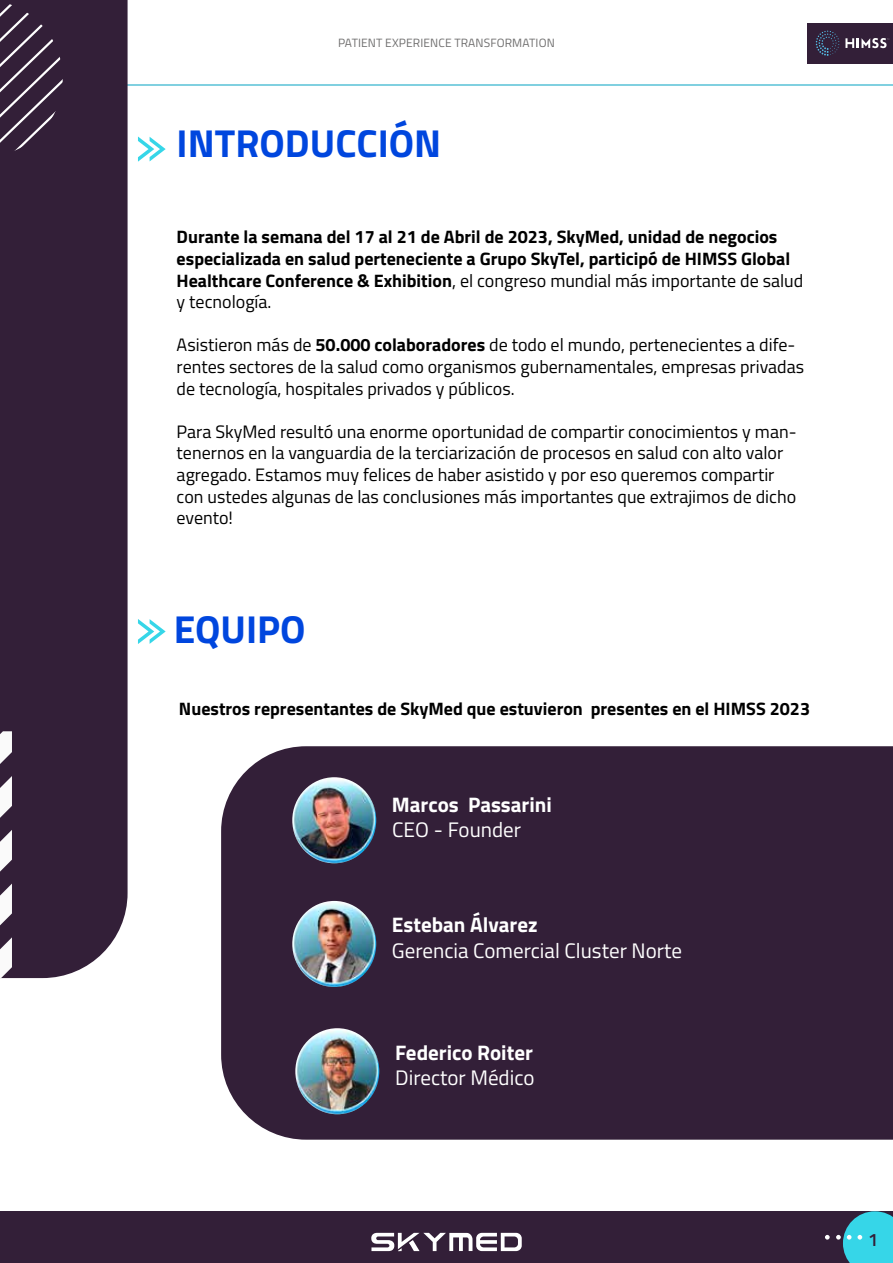
<style>
.page{position:relative;width:893px;height:1263px;background:#fff}
.page>*{position:absolute;margin:0;border:0;box-sizing:border-box;transform-origin:0 0}
.t1{font:700 39px "Titillium Web";color:#0046de}
.t2{font:700 21px/25.2px "Titillium Web";color:#fff}
.t3{font:21px "Titillium Web";color:#fff}
.t4{font:18px/21.6px "Titillium Web";color:#000}
.t5{font:700 18px/21.6px "Titillium Web";color:#000}
.t6{font:600 18px "Titillium Web";color:#331f38}
.t7{font:12px "Titillium Web";letter-spacing:.01em;color:#706f6f}
.s1{font-weight:400}
.s2{font-weight:700}
.s3{font-style:inherit}
</style>
<div class="page">
<div style="left:808px;top:23px;width:85px;height:40px;background:#331f38"></div>
<hr style="left:0;top:84px;width:893px;height:2px;background:#5ac2d7">
<div style="left:0;top:1211px;width:893px;height:52px;background:#331f38"></div>
<svg style="left:371px;top:1233px;width:151px;height:18px"></svg>
<svg style="left:836px;top:1211px;width:57px;height:52px"></svg>
<svg style="left:825px;top:1235px;width:5px;height:4px"></svg>
<svg style="left:816px;top:31px;width:23px;height:25px"></svg>
<svg style="left:845px;top:38px;width:44px;height:10px"></svg>
<div style="left:221px;top:746px;width:672px;height:394px;background:#331f38"></div>
<div style="left:0;top:0;width:128px;height:978px;background:#331f38"></div>
<svg style="left:0;top:2px;width:63px;height:153px"></svg>
<svg style="left:0;top:731px;width:12px;height:247px"></svg>
<svg style="left:138px;top:136px;width:28px;height:26px"></svg>
<svg style="left:138px;top:619px;width:28px;height:25px"></svg>
<img style="left:292px;top:777px;width:84px;height:86px">
<img style="left:292px;top:901px;width:84px;height:86px">
<img style="left:295px;top:1028px;width:84px;height:86px">
<p class="t7" style="left:338px;top:34px;width:218px">PATIENT EXPERIENCE TRANSFORMATION</p>
<h1 class="t1" style="left:177px;top:113px;width:266px">INTRODUCCIÓN</h1>
<p class="t5" style="left:177px;top:225px;width:628px">Durante la semana del 17 al 21 de Abril de 2023, SkyMed, unidad de negocios especializada en salud perteneciente a Grupo SkyTel, participó de HIMSS Global Healthcare Conference &amp; Exhibition<span class="s1">, el congreso mundial más importante de salud y tecnología.</span></p>
<p class="t4" style="left:177px;top:333px;width:629px">Asistieron más de <span class="s2">50.000 colaboradores</span> de todo el mundo, pertenecientes a dife&shy;rentes sectores de la salud como organismos gubernamentales, empresas privadas de tecnología, hospitales privados y públicos.</p>
<p class="t4" style="left:177px;top:420px;width:621px">Para SkyMed resultó una enorme oportunidad de compartir conocimientos y man&shy;tenernos en la vanguardia de la terciarización de procesos en salud con alto valor agregado. Estamos muy felices de haber asistido y por eso queremos compartir con ustedes algunas de las conclusiones más importantes que extrajimos de dicho evento!</p>
<h1 class="t1" style="left:174px;top:599px;width:133px">EQUIPO</h1>
<p class="t5" style="left:179px;top:697px;width:633px">Nuestros representantes de SkyMed que estuvieron presentes en el HIMSS 2023</p>
<p class="t2" style="left:392px;top:791px;width:161px"><span class="s3">M</span>arcos Passarini<br><span class="s1">CEO - Founder</span></p>
<p class="t2" style="left:392px;top:911px;width:147px">Esteban Álvarez</p>
<p class="t3" style="left:392px;top:935px;width:292px">Gerencia Comercial Cluster Norte</p>
<p class="t2" style="left:395px;top:1039px;width:139px">Federico Roiter</p>
<p class="t3" style="left:395px;top:1062px;width:141px">Director Médico</p>
<p class="t6" style="left:868px;top:1226px;width:12px">1</p>
</div>
